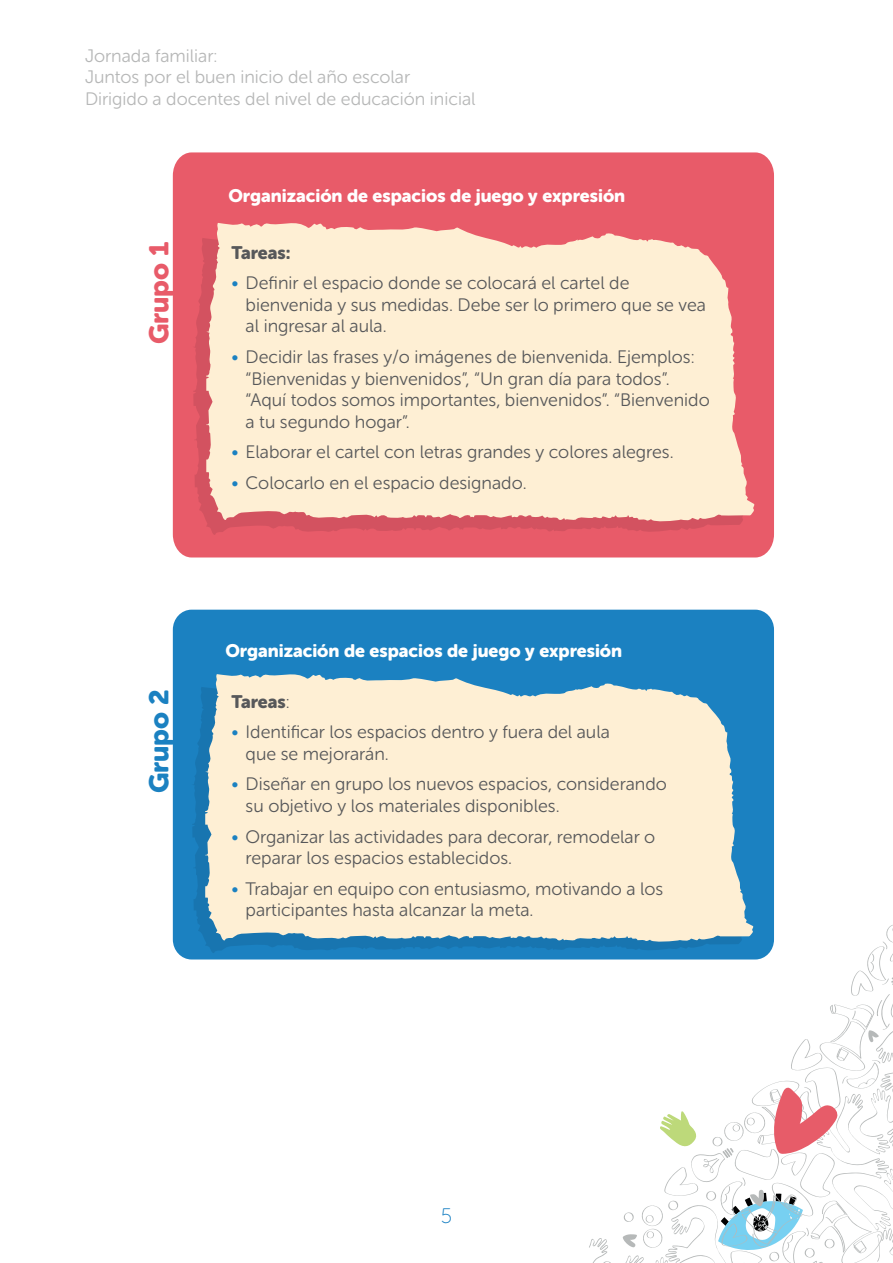
<style>
.page{position:relative;width:893px;height:1263px;background:#fff}
.page>*{position:absolute;margin:0;border:0;box-sizing:border-box;transform-origin:0 0}
.t1{font:27px "Museo Sans Rounded 900";color:#1b81c1}
.t2{font:27px "Museo Sans Rounded 900";color:#e85b69}
.t3{font:21px "Museo Sans Rounded 100";color:#1980c3}
.t4{font:18px/21.6px "Museo Sans Rounded 300";color:#57585a}
.t5{font:18px/21.6px "Museo Sans Rounded 300";color:#b6b7b7}
.t6{font:18px "Museo Sans Rounded 900";color:#fff}
.t7{font:18px "Museo Sans Rounded 900";color:#57585a}
.s1{color:#1b81c1}
.s2{font-family:"Museo Sans Rounded 300"}
</style>
<div class="page">
<div style="left:173px;top:610px;width:601px;height:349px;background:#1b81c1;border-radius:19px"></div>
<div style="left:173px;top:152px;width:601px;height:405px;background:#e85b69"></div>
<svg style="left:193px;top:233px;width:551px;height:303px;background:#dd5664"></svg>
<svg style="left:206px;top:218px;width:549px;height:305px;background:#fadcc6"></svg>
<svg style="left:192px;top:687px;width:297px;height:266px;fill:#1978b4"></svg>
<svg style="left:205px;top:674px;width:544px;height:269px;background:#e8e4d1"></svg>
<svg style="left:489px;top:924px;width:404px;height:339px"></svg>
<p class="t5" style="left:85px;top:45px;width:392px">Jornada familiar:<br>Juntos por el buen inicio del año escolar<br>Dirigido a docentes del nivel de educación inicial</p>
<p class="t6" style="left:228px;top:185px;width:398px">Organización de espacios de juego y expresión</p>
<h1 class="t2" style="left:144px;top:344px;width:104px;rotate:-90deg">Grupo 1</h1>
<p class="t7" style="left:231px;top:242px;width:61px">Tareas:</p>
<p class="t4" style="left:246px;top:272px;width:462px;text-indent:-14px"><span class="s1">•</span> Definir el espacio donde se colocará el cartel de bienvenida y sus medidas. Debe ser lo primero que se vea al ingresar al aula.</p>
<p class="t4" style="left:246px;top:346px;width:466px;text-indent:-14px"><span class="s1">•</span> Decidir las frases y/o imágenes de bienvenida. Ejemplos: “Bienvenidas y bienvenidos”, “Un gran día para todos”. “Aquí todos somos importantes, bienvenidos”. “Bienvenido a tu segundo hogar”.</p>
<p class="t4" style="left:231px;top:442px;width:444px"><span class="s1">•</span> Elaborar el cartel con letras grandes y colores alegres.</p>
<p class="t4" style="left:231px;top:472px;width:297px"><span class="s1">•</span> Colocarlo en el espacio designado.</p>
<p class="t6" style="left:225px;top:641px;width:398px">Organización de espacios de juego y expresión</p>
<h1 class="t1" style="left:144px;top:793px;width:105px;rotate:-90deg">Grupo 2</h1>
<p class="t7" style="left:231px;top:691px;width:60px">Tareas<span class="s2">:</span></p>
<p class="t4" style="left:246px;top:721px;width:366px;text-indent:-14px"><span class="s1">•</span> Identificar los espacios dentro y fuera del aula que se mejorarán.</p>
<p class="t4" style="left:246px;top:774px;width:423px;text-indent:-14px"><span class="s1">•</span> Diseñar en grupo los nuevos espacios, considerando su objetivo y los materiales disponibles.</p>
<p class="t4" style="left:246px;top:826px;width:411px;text-indent:-14px"><span class="s1">•</span> Organizar las actividades para decorar, remodelar o reparar los espacios establecidos.</p>
<p class="t4" style="left:246px;top:878px;width:419px;text-indent:-14px"><span class="s1">•</span> Trabajar en equipo con entusiasmo, motivando a los participantes hasta alcanzar la meta.</p>
<p class="t3" style="left:441px;top:1205px;width:13px">5</p>
</div>
